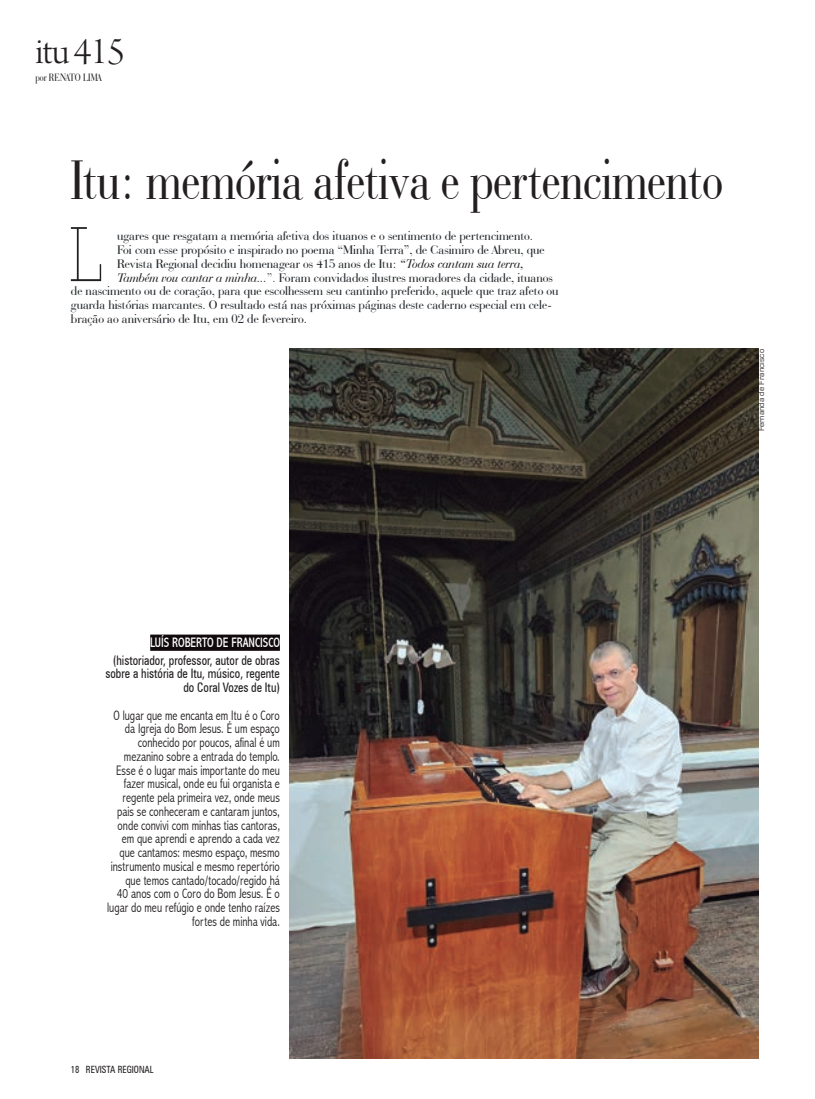
<style>
.page{position:relative;width:815px;height:1099px;background:#fff}
.page>*{position:absolute;margin:0;border:0;box-sizing:border-box;transform-origin:0 0}
.t1{font:100 84.12px "Serifa BT";color:#231f20;scale:.8 1}
.w_texto_serifa_BAUER{font:58.75px "Bauer Bodoni BT";color:#231f20;scale:.8 1}
.w_seção_ARNO{font:40px "Arno Pro Light Display";letter-spacing:-.025em;color:#231f20}
.w_texto_reto_ABADI{font:300 condensed 13.75px/13.8px "Abadi";color:#231f20;text-align:right;scale:.9 1}
.w_TARJA_abadi{font:condensed 13.75px "Abadi";color:#fff;scale:.9 1}
.w_texto_serifa_BAUER-2{font:13.12px "Bauer Bodoni BT";color:#212529}
.w_texto_reto_zurich{font:condensed 13.12px/13.8px "Zurich BT";color:#231f20;text-align:right;scale:.9 1}
.w_nomes{font:11.25px "Bauer Bodoni BT";color:#231f20;scale:.8 1}
.t2{font:condensed 10px "Zurich BT";color:#231f20;scale:.9 1}
.w_crédito{font:7.5px "Square 721 BT";color:#231f20}
.s1{font-style:italic;color:#231f20}
.s2{color:#4e4e4e}
</style>
<div class="page">
<img style="left:290px;top:348px;width:468px;height:710px">
<div style="left:150px;top:634px;width:130px;height:17px;background:#110a0c"></div>
<p class="w_seção_ARNO" style="left:35px;top:29px;width:91px">itu 415</p>
<p class="w_nomes" style="left:35px;top:70px;width:84px">por RENATO LIMA</p>
<p class="w_texto_serifa_BAUER" style="left:71px;top:144px;width:816px">Itu: memória afetiva e pertencimento</p>
<p class="t1" style="left:68px;top:206px;width:48px">L</p>
<p class="w_texto_serifa_BAUER-2" style="left:117px;top:228px;width:418px">ugares que resgatam a memória afetiva dos ituanos e o sentimento de pertencimento.</p>
<p class="w_texto_serifa_BAUER-2" style="left:117px;top:242px;width:429px">Foi com esse propósito e inspirado no poema “Minha Terra”, de Casimiro de Abreu, que</p>
<p class="w_texto_serifa_BAUER-2" style="left:117px;top:256px;width:408px">Revista Regional decidiu homenagear os 415 anos de Itu: <span class="s1">“Todos cantam sua terra,</span></p>
<p class="w_texto_serifa_BAUER-2" style="left:117px;top:269px;width:437px"><span class="s1">Também vou cantar a minha...</span><span class="s2">”.</span> Foram convidados ilustres moradores da cidade, ituanos</p>
<p class="w_texto_serifa_BAUER-2" style="left:71px;top:283px;width:489px">de nascimento ou de coração, para que escolhessem seu cantinho preferido, aquele que traz afeto ou</p>
<p class="w_texto_serifa_BAUER-2" style="left:71px;top:297px;width:483px">guarda histórias marcantes. O resultado está nas próximas páginas deste caderno especial em cele-</p>
<p class="w_texto_serifa_BAUER-2" style="left:71px;top:311px;width:238px">bração ao aniversário de Itu, em 02 de fevereiro.</p>
<p class="w_crédito" style="left:757px;top:431px;width:84px;rotate:-90deg">Fernanda de Francisco</p>
<p class="w_TARJA_abadi" style="left:150px;top:634px;width:146px">LUÍS ROBERTO DE FRANCISCO</p>
<p class="w_texto_reto_zurich" style="left:105px;top:653px;width:195px">(historiador, professor, autor de obras sobre a história de Itu, músico, regente do Coral Vozes de Itu)</p>
<p class="w_texto_reto_ABADI" style="left:107px;top:708px;width:193px">O lugar que me encanta em Itu é o Coro da Igreja do Bom Jesus. É um espaço conhecido por poucos, afinal é um mezanino sobre a entrada do templo.<br>Esse é o lugar mais importante do meu fazer musical, onde eu fui organista e regente pela primeira vez, onde meus pais se conheceram e cantaram juntos, onde convivi com minhas tias cantoras, em que aprendi e aprendo a cada vez que cantamos: mesmo espaço, mesmo instrumento musical e mesmo repertório que temos cantado/tocado/regido há<br>40 anos com o Coro do Bom Jesus. É o lugar do meu refúgio e onde tenho raízes fortes de minha vida.</p>
<p class="t2" style="left:71px;top:1063px;width:94px">18 REVISTA REGIONAL</p>
</div>
